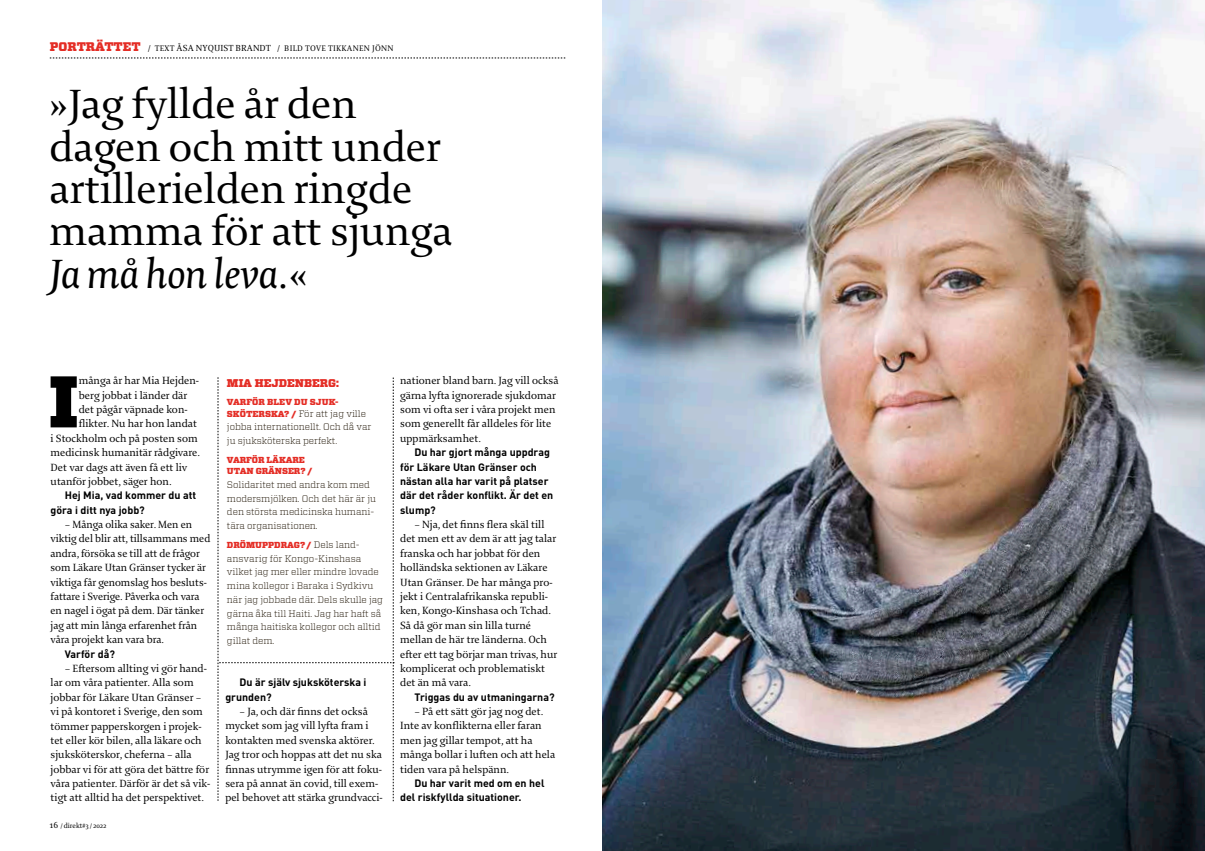
<style>
.page{position:relative;width:1205px;height:851px;background:#fff}
.page>*{position:absolute;margin:0;border:0;box-sizing:border-box;transform-origin:0 0}
.t1{font:900 72.88px "Vitesse";color:#000}
.t2{font:44px/42.2px "Enigma";letter-spacing:-.005em;color:#000}
.t3{font:11.25px/14.4px "Enigma";color:#000}
.t4{font:900 11.25px "Vitesse";letter-spacing:-.005em;color:#e42d25}
.t5{font:700 10.62px/14.4px "DIN";color:#000}
.t6{font:300 9.38px/13.8px "Vitesse";letter-spacing:-.005em;color:#1c1100}
.t7{font:900 8.75px/11.2px "Vitesse";letter-spacing:-.01em;color:#e42d25}
.t8{font:8.75px "Enigma";letter-spacing:.03em;color:#000}
.t9{font:7.5px "Enigma";color:#000}
.s1{font-family:"Vitesse";font-weight:900;font-size:12.5px;color:#e42d25}
.s2{font-size:9.5px}
.s3{font-style:italic}
.s4{font-size:10px}
.s5{font-size:6.88px}
.s6{font-weight:900;font-size:8.75px;color:#e42d25}
.s7{font-weight:300;font-size:9.38px;color:#1c1100}
</style>
<div class="page">
<img style="left:602px;top:0;width:603px;height:850px">
<svg style="left:50px;top:58px;width:515px;height:1px"></svg>
<svg style="left:218px;top:377px;width:176px;height:424px"></svg>
<p class="t8" style="left:50px;top:44px;width:345px"><span class="s1">PORTRÄTTET</span> / TEXT <span class="s2">ÅSA NYQUIST BRANDT</span> / BILD TOVE TIKKANEN JÖNN</p>
<h2 class="t2" style="left:50px;top:85px;width:404px">»Jag fyllde år den dagen och mitt under artillerielden ringde mamma för att sjunga<br><span class="s3">Ja må hon leva</span>.«</h2>
<h1 class="t1" style="left:49px;top:353px;width:32px">I</h1>
<p class="t3" style="left:79px;top:374px;width:122px">många år har Mia Hejden-</p>
<p class="t3" style="left:79px;top:388px;width:110px">berg jobbat i länder där</p>
<p class="t3" style="left:79px;top:402px;width:110px">det pågår väpnade kon-</p>
<p class="t3" style="left:79px;top:417px;width:120px">flikter. Nu har hon landat</p>
<p class="t3" style="left:51px;top:431px;width:149px">i Stockholm och på posten som</p>
<p class="t3" style="left:51px;top:445px;width:151px">medicinsk humanitär rådgivare.</p>
<p class="t3" style="left:51px;top:460px;width:138px">Det var dags att även få ett liv</p>
<p class="t3" style="left:51px;top:474px;width:123px">utanför jobbet, säger hon.</p>
<p class="t5" style="left:51px;top:487px;width:147px;text-indent:14px">Hej Mia, vad kommer du att göra i ditt nya jobb?</p>
<p class="t3" style="left:51px;top:517px;width:161px;text-indent:14px">– Många olika saker. Men en viktig del blir att, tillsammans med andra, försöka se till att de frågor som Läkare Utan Gränser tycker är viktiga får genomslag hos besluts&shy;fattare i Sverige. Påverka och vara en nagel i ögat på dem. Där tänker jag att min långa erfarenhet från våra projekt kan vara bra.</p>
<p class="t5" style="left:65px;top:646px;width:52px">Varför då?</p>
<p class="t3" style="left:51px;top:661px;width:161px;text-indent:14px">– Eftersom allting vi gör hand&shy;lar om våra patienter. Alla som jobbar för Läkare Utan Gränser – vi på kontoret i Sverige, den som tömmer papperskorgen i projek&shy;tet eller kör bilen, alla läkare och sjuksköterskor, cheferna – alla jobbar vi för att göra det bättre för våra patienter. Därför är det så vik&shy;tigt att alltid ha det perspektivet.</p>
<p class="t9" style="left:50px;top:821px;width:59px"><span class="s4">16</span> <span class="s5">/</span> direkt#3 <span class="s5">/</span> 2022</p>
<p class="t4" style="left:227px;top:375px;width:113px">MIA HEJDENBERG:</p>
<p class="t7" style="left:227px;top:397px;width:113px">VARFÖR BLEV DU SJUK-</p>
<p class="t6" style="left:227px;top:406px;width:146px"><span class="s6">SKÖTERSKA? /</span> För att jag ville jobba internationellt. Och då var ju sjuksköterska perfekt.</p>
<p class="t7" style="left:227px;top:454px;width:87px">VARFÖR LÄKARE<br>UTAN GRÄNSER? /</p>
<p class="t6" style="left:227px;top:477px;width:150px">Solidaritet med andra kom med modersmjölken. Och det här är ju den största medicinska humani&shy;tära organisationen.</p>
<p class="t7" style="left:227px;top:539px;width:134px">DRÖMUPPDRAG? / <span class="s7">Dels land-</span></p>
<p class="t6" style="left:227px;top:551px;width:158px">ansvarig för Kongo-Kinshasa vilket jag mer eller mindre lovade mina kollegor i Baraka i Sydkivu när jag jobbade där. Dels skulle jag gärna åka till Haiti. Jag har haft så många haitiska kollegor och alltid gillat dem.</p>
<p class="t5" style="left:225px;top:674px;width:143px;text-indent:14px">Du är själv sjuksköterska i grunden?</p>
<p class="t3" style="left:225px;top:704px;width:159px;text-indent:14px">– Ja, och där finns det också mycket som jag vill lyfta fram i kontakten med svenska aktörer.<br>Jag tror och hoppas att det nu ska finnas utrymme igen för att foku&shy;sera på annat än covid, till exem&shy;pel behovet att stärka grundvacci-</p>
<p class="t3" style="left:400px;top:374px;width:160px">nationer bland barn. Jag vill också gärna lyfta ignorerade sjukdomar som vi ofta ser i våra projekt men som generellt får alldeles för lite uppmärksamhet.</p>
<p class="t5" style="left:400px;top:444px;width:155px;text-indent:14px">Du har gjort många uppdrag för Läkare Utan Gränser och nästan alla har varit på platser där det råder konflikt. Är det en slump?</p>
<p class="t3" style="left:400px;top:517px;width:159px;text-indent:14px">– Nja, det finns flera skäl till det men ett av dem är att jag talar franska och har jobbat för den holländska sektionen av Läkare<br>Utan Gränser. De har många pro&shy;jekt i Centralafrikanska republi&shy;ken, Kongo-Kinshasa och Tchad.<br>Så då gör man sin lilla turné mellan de här tre länderna. Och efter ett tag börjar man trivas, hur komplicerat och problematiskt det än må vara.</p>
<p class="t5" style="left:414px;top:689px;width:142px">Triggas du av utmaningarna?</p>
<p class="t3" style="left:400px;top:704px;width:157px;text-indent:14px">– På ett sätt gör jag nog det.<br>Inte av konflikterna eller faran men jag gillar tempot, att ha många bollar i luften och att hela tiden vara på helspänn.</p>
<p class="t5" style="left:400px;top:775px;width:146px;text-indent:14px">Du har varit med om en hel del riskfyllda situationer.</p>
</div>
